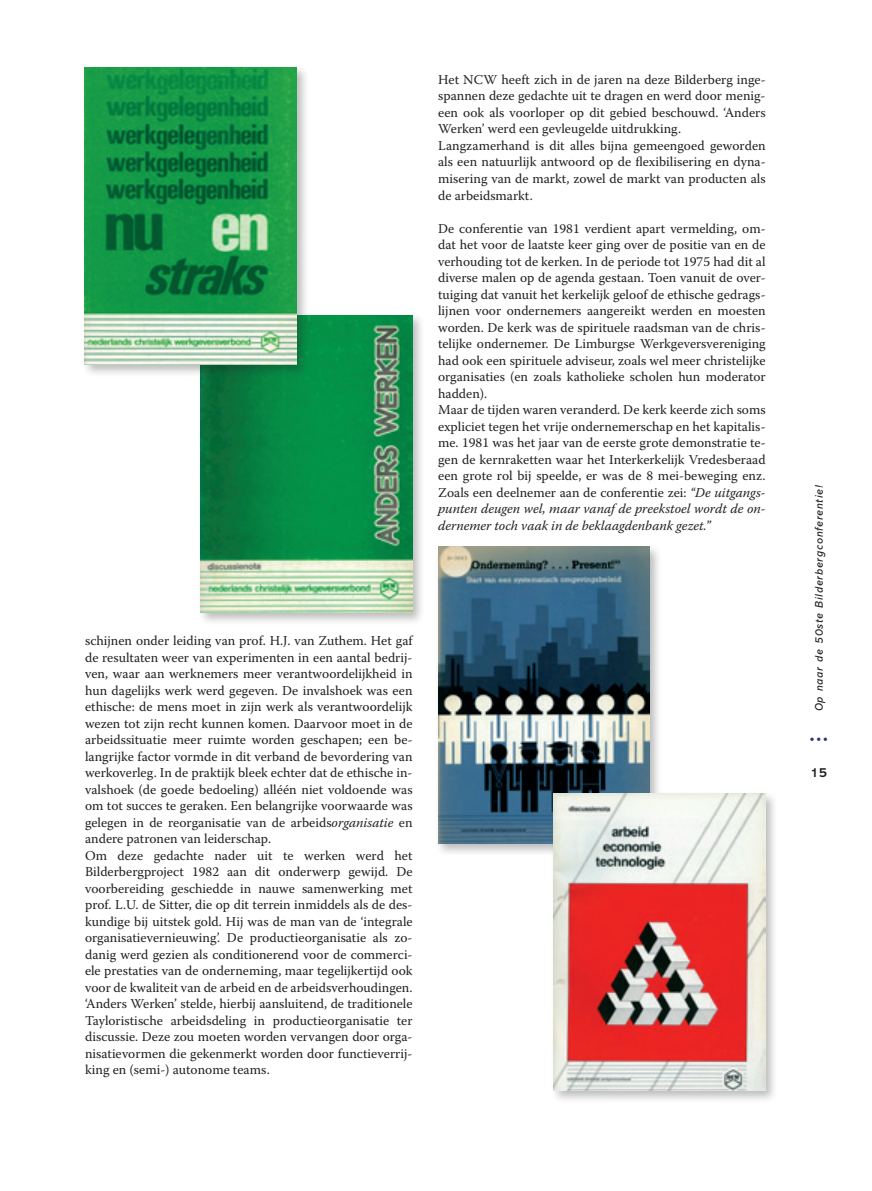
<style>
.page{position:relative;width:872px;height:1191px;background:#fff}
.page>*{position:absolute;margin:0;border:0;box-sizing:border-box;transform-origin:0 0}
.t1{font:13.5px/16.5px "Warnock Pro";color:#231f20}
.t2{font:700 13.5px "Abadi MT Std";color:#303276}
.t3{font:700 13.5px "Abadi MT Std";color:#231f20}
.t4{font:italic 11.25px "Abadi MT Std";letter-spacing:.08em;color:#231f20}
.s1{font-style:italic}
</style>
<div class="page">
<div style="left:197px;top:311px;width:228px;height:314px;background:#231f20;opacity:.3"></div>
<img style="left:201px;top:316px;width:211px;height:296px">
<div style="left:434px;top:543px;width:228px;height:313px;background:#231f20;opacity:.3"></div>
<img style="left:438px;top:547px;width:212px;height:296px">
<div style="left:550px;top:789px;width:227px;height:314px;background:#231f20;opacity:.3"></div>
<img style="left:554px;top:794px;width:211px;height:296px">
<div style="left:81px;top:64px;width:228px;height:313px;background:#231f20;opacity:.3"></div>
<img style="left:85px;top:68px;width:212px;height:297px">
<p class="t1" style="left:438px;top:71px;width:329px">Het NCW heeft zich in de jaren na deze Bilderberg inge&shy;spannen deze gedachte uit te dragen en werd door menig&shy;een ook als voorloper op dit gebied beschouwd. ‘Anders Werken’ werd een gevleugelde uitdrukking.<br>Langzamerhand is dit alles bijna gemeengoed geworden als een natuurlijk antwoord op de flexibilisering en dyna&shy;misering van de markt, zowel de markt van producten als de arbeidsmarkt.</p>
<p class="t1" style="left:438px;top:220px;width:329px">De conferentie van 1981 verdient apart vermelding, om&shy;dat het voor de laatste keer ging over de positie van en de verhouding tot de kerken. In de periode tot 1975 had dit al diverse malen op de agenda gestaan. Toen vanuit de over&shy;tuiging dat vanuit het kerkelijk geloof de ethische gedrags&shy;lijnen voor ondernemers aangereikt werden en moesten worden. De kerk was de spirituele raadsman van de chris&shy;telijke ondernemer. De Limburgse Werkgeversvereniging had ook een spirituele adviseur, zoals wel meer christelijke organisaties (en zoals katholieke scholen hun moderator hadden).<br>Maar de tijden waren veranderd. De kerk keerde zich soms expliciet tegen het vrije ondernemerschap en het kapitalis&shy;me. 1981 was het jaar van de eerste grote demonstratie te&shy;gen de kernraketten waar het Interkerkelijk Vredesberaad een grote rol bij speelde, er was de 8 mei-beweging enz.<br>Zoals een deelnemer aan de conferentie zei: <span class="s1">“De uitgangs&shy;punten deugen wel, maar vanaf de preekstoel wordt de on&shy;dernemer toch vaak in de beklaagdenbank gezet.</span>”</p>
<p class="t1" style="left:85px;top:632px;width:329px">schijnen onder leiding van prof. H.J. van Zuthem. Het gaf de resultaten weer van experimenten in een aantal bedrij&shy;ven, waar aan werknemers meer verantwoordelijkheid in hun dagelijks werk werd gegeven. De invalshoek was een ethische: de mens moet in zijn werk als verantwoordelijk wezen tot zijn recht kunnen komen. Daarvoor moet in de arbeidssituatie meer ruimte worden geschapen; een be&shy;langrijke factor vormde in dit verband de bevordering van werkoverleg. In de praktijk bleek echter dat de ethische in&shy;valshoek (de goede bedoeling) alléén niet voldoende was om tot succes te geraken. Een belangrijke voorwaarde was gelegen in de reorganisatie van de arbeids<span class="s1">organisatie</span> en andere patronen van leiderschap.<br>Om deze gedachte nader uit te werken werd het Bilderbergproject 1982 aan dit onderwerp gewijd. De voorbereiding geschiedde in nauwe samenwerking met prof. L.U. de Sitter, die op dit terrein inmiddels als de des&shy;kundige bij uitstek gold. Hij was de man van de ‘integrale organisatievernieuwing’. De productieorganisatie als zo&shy;danig werd gezien als conditionerend voor de commerci&shy;ële prestaties van de onderneming, maar tegelijkertijd ook voor de kwaliteit van de arbeid en de arbeidsverhoudingen. ‘Anders Werken’ stelde, hierbij aansluitend, de traditionele Tayloristische arbeidsdeling in productieorganisatie ter discussie. Deze zou moeten worden vervangen door orga&shy;nisatievormen die gekenmerkt worden door functieverrij&shy;king en (semi-) autonome teams.</p>
<p class="t4" style="left:812px;top:711px;width:228px;rotate:-90deg">Op naar de 50ste Bilderbergconferentie!</p>
<p class="t2" style="left:809px;top:732px;width:20px">•••</p>
<p class="t3" style="left:810px;top:765px;width:19px">15</p>
</div>
